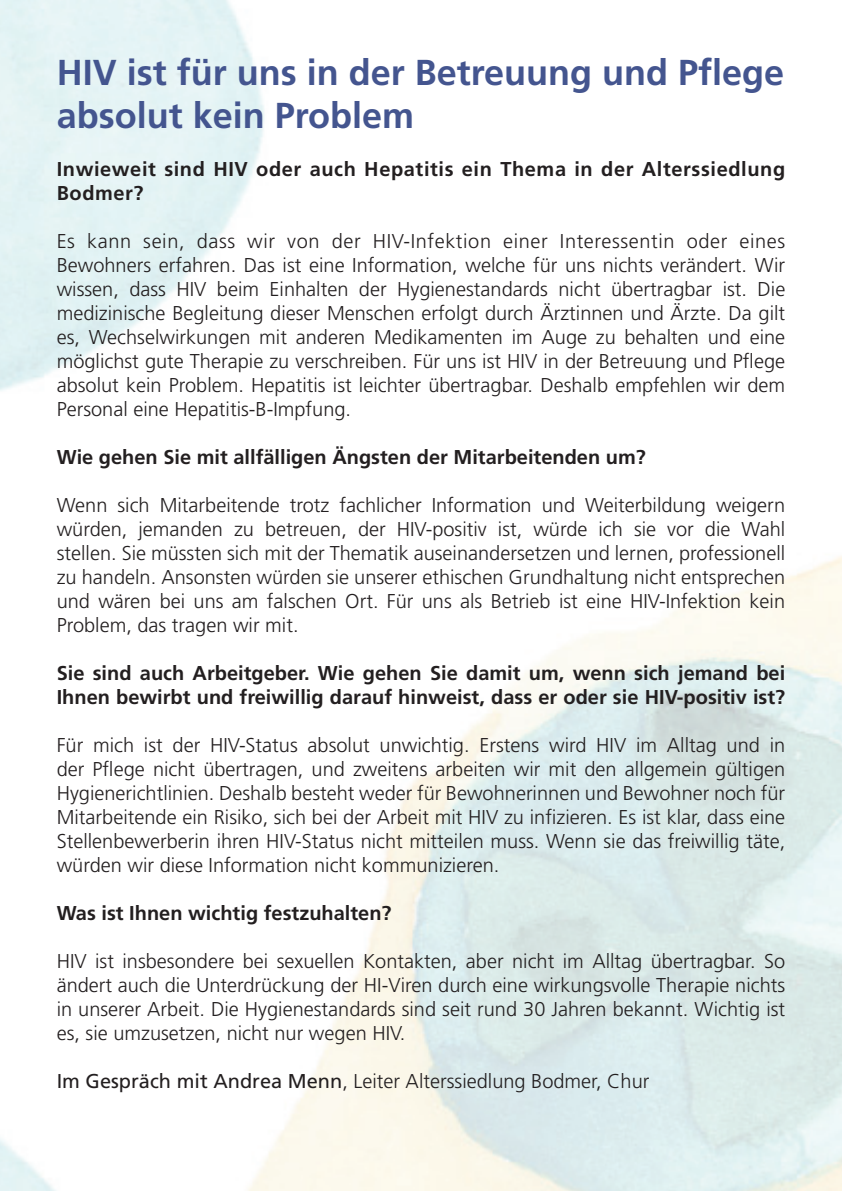
<style>
.page{position:relative;width:842px;height:1191px;background:#fff}
.page>*{position:absolute;margin:0;border:0;box-sizing:border-box;transform-origin:0 0}
.t1{font:700 36px/43.2px "Frutiger";color:#44558f}
.t2{font:300 20px/24px "Frutiger";color:#231f20;text-align:justify}
.t3{font:700 20px/24px "Frutiger";color:#231f20}
.t4{font:700 20px/24px "Frutiger";letter-spacing:.03em;color:#231f20}
.s1{font-weight:400}
</style>
<div class="page">
<h1 class="t1" style="left:57px;top:50px;width:729px">HIV ist für uns in der Betreuung und Pflege absolut kein Problem</h1>
<p class="t4" style="left:57px;top:157px;width:730px">Inwieweit sind HIV oder auch Hepatitis ein Thema in der Alterssiedlung<br>Bodmer?</p>
<p class="t2" style="left:57px;top:229px;width:730px">Es kann sein, dass wir von der HIV-Infektion einer Interessentin oder eines Bewohners erfahren. Das ist eine Information, welche für uns nichts verändert. Wir wissen, dass HIV beim Einhalten der Hygienestandards nicht übertragbar ist. Die medizinische Begleitung dieser Menschen erfolgt durch Ärztinnen und Ärzte. Da gilt es, Wechselwirkungen mit anderen Medikamenten im Auge zu behalten und eine möglichst gute Therapie zu verschreiben. Für uns ist HIV in der Betreuung und Pflege absolut kein Problem. Hepatitis ist leichter übertragbar. Deshalb empfehlen wir dem Personal eine Hepatitis-B-Impfung.</p>
<p class="t3" style="left:57px;top:445px;width:591px">Wie gehen Sie mit allfälligen Ängsten der Mitarbeitenden um?</p>
<p class="t2" style="left:57px;top:493px;width:730px">Wenn sich Mitarbeitende trotz fachlicher Information und Weiterbildung weigern würden, jemanden zu betreuen, der HIV-positiv ist, würde ich sie vor die Wahl stellen. Sie müssten sich mit der Thematik auseinandersetzen und lernen, professionell zu handeln. Ansonsten würden sie unserer ethischen Grundhaltung nicht entsprechen und wären bei uns am falschen Ort. Für uns als Betrieb ist eine HIV-Infektion kein Problem, das tragen wir mit.</p>
<p class="t3" style="left:57px;top:661px;width:730px">Sie sind auch Arbeitgeber. Wie gehen Sie damit um, wenn sich jemand bei<br>Ihnen bewirbt und freiwillig darauf hinweist, dass er oder sie HIV-positiv ist?</p>
<p class="t2" style="left:57px;top:733px;width:730px">Für mich ist der HIV-Status absolut unwichtig. Erstens wird HIV im Alltag und in der Pflege nicht übertragen, und zweitens arbeiten wir mit den allgemein gültigen Hygienerichtlinien. Deshalb besteht weder für Bewohnerinnen und Bewohner noch für Mitarbeitende ein Risiko, sich bei der Arbeit mit HIV zu infizieren. Es ist klar, dass eine Stellenbewerberin ihren HIV-Status nicht mitteilen muss. Wenn sie das freiwillig täte, würden wir diese Information nicht kommunizieren.</p>
<p class="t3" style="left:57px;top:901px;width:336px">Was ist Ihnen wichtig festzuhalten?</p>
<p class="t2" style="left:57px;top:949px;width:730px">HIV ist insbesondere bei sexuellen Kontakten, aber nicht im Alltag übertragbar. So ändert auch die Unterdrückung der HI-Viren durch eine wirkungsvolle Therapie nichts in unserer Arbeit. Die Hygienestandards sind seit rund 30 Jahren bekannt. Wichtig ist es, sie umzusetzen, nicht nur wegen HIV.</p>
<p class="t2" style="left:57px;top:1069px;width:594px"><span class="s1">Im Gespräch mit Andrea Menn</span>, Leiter Alterssiedlung Bodmer, Chur</p>
</div>
